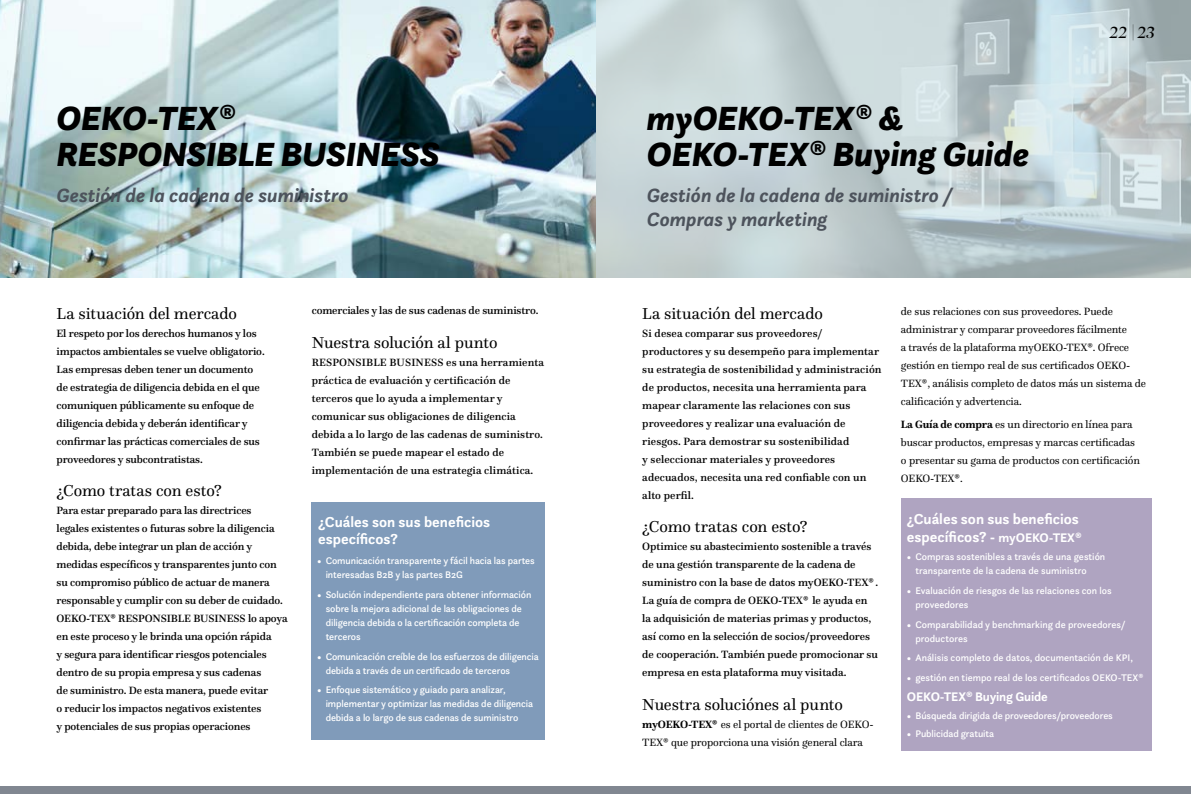
<style>
.page{position:relative;width:1191px;height:794px;background:#fff}
.page>*{position:absolute;margin:0;border:0;box-sizing:border-box;transform-origin:0 0}
.t1{font:italic 900 35px/36px "Questa Sans";letter-spacing:-.005em;color:#000}
.t2{font:italic 700 20px/24px "Questa Sans";color:#4d535c}
.t3{font:italic 500 17px "Questa Grande";color:#000}
.t4{font:16.5px "Questa";color:#000}
.t5{font:700 15px/18px "Questa Sans";color:#fff}
.t6{font:700 13px "Questa Sans";letter-spacing:-.01em;color:#fff}
.t7{font:500 11px/18px "Questa";letter-spacing:-.005em;color:#000}
.t8{font:11px/18px "Questa";letter-spacing:-.01em;color:#000}
.t9{font:500 10px/14px "Questa Sans";letter-spacing:-.01em;color:#fff}
.s1{font-weight:700}
.s2{font-size:13px}
.s3{font-style:italic;font-size:13px}
.s4{font-style:italic}
</style>
<div class="page">
<img style="left:0;top:0;width:1191px;height:278px">
<div style="left:901px;top:498px;width:250px;height:253px;background:#afa4c1"></div>
<div style="left:311px;top:502px;width:234px;height:237px;background:#809bba"></div>
<div style="left:0;top:787px;width:1191px;height:7px;background:#818791"></div>
<h1 class="t1" style="left:56px;top:100px;width:385px">OEKO-TEX<span class="s1">®<br></span>RESPONSIBLE BUSINESS</h1>
<h2 class="t2" style="left:56px;top:183px;width:293px">Gestión de la cadena de suministro</h2>
<h3 class="t4" style="left:57px;top:303px;width:182px">La situación del mercado</h3>
<p class="t7" style="left:57px;top:324px;width:210px">El respeto por los derechos humanos y los impactos ambientales se vuelve obligatorio.<br>Las empresas deben tener un documento de estrategia de diligencia debida en el que comuniquen públicamente su enfoque de diligencia debida y deberán identificar y confirmar las prácticas comerciales de sus proveedores y subcontratistas.</p>
<h3 class="t4" style="left:57px;top:480px;width:167px">¿Como tratas con esto?</h3>
<p class="t7" style="left:57px;top:501px;width:233px">Para estar preparado para las directrices<br>legales existentes o futuras sobre la diligencia debida, debe integrar un plan de acción y medidas específicos y transparentes junto con su compromiso público de actuar de manera responsable y cumplir con su deber de cuidado.<br>OEKO-TEX® RESPONSIBLE BUSINESS lo apoya en este proceso y le brinda una opción rápida<br>y segura para identificar riesgos potenciales dentro de su propia empresa y sus cadenas<br>de suministro. De esta manera, puede evitar<br>o reducir los impactos negativos existentes<br>y potenciales de sus propias operaciones</p>
<p class="t7" style="left:312px;top:302px;width:228px">comerciales y las de sus cadenas de suministro.</p>
<h3 class="t4" style="left:312px;top:332px;width:187px">Nuestra solución al punto</h3>
<p class="t7" style="left:312px;top:353px;width:234px">RESPONSIBLE BUSINESS es una herramienta práctica de evaluación y certificación de terceros que lo ayuda a implementar y comunicar sus obligaciones de diligencia debida a lo largo de las cadenas de suministro.<br>También se puede mapear el estado de implementación de una estrategia climática.</p>
<h3 class="t5" style="left:318px;top:514px;width:173px;line-height:17px">¿Cuáles son sus beneficios específicos?</h3>
<p class="t9" style="left:326px;top:553px;width:211px;text-indent:-8px">• Comunicación transparente y fácil hacia las partes interesadas B2B y las partes B2G</p>
<p class="t9" style="left:326px;top:587px;width:207px;text-indent:-8px">• Solución independiente para obtener información sobre la mejora adicional de las obligaciones de diligencia debida o la certificación completa de terceros</p>
<p class="t9" style="left:326px;top:649px;width:215px;text-indent:-8px">• Comunicación creíble de los esfuerzos de diligencia debida a través de un certificado de terceros</p>
<p class="t9" style="left:326px;top:682px;width:209px;text-indent:-8px">• Enfoque sistemático y guiado para analizar, implementar y optimizar las medidas de diligencia debida a lo largo de sus cadenas de suministro</p>
<h1 class="t1" style="left:647px;top:100px;width:384px">myOEKO-TEX<span class="s1">®</span> &amp;<br>OEKO-TEX<span class="s1">®</span> Buying Guide</h1>
<h2 class="t2" style="left:647px;top:183px;width:307px">Gestión de la cadena de suministro /<br>Compras y marketing</h2>
<h3 class="t3" style="left:1109px;top:22px;width:47px">22 | 23</h3>
<h3 class="t4" style="left:642px;top:303px;width:182px">La situación del mercado</h3>
<p class="t7" style="left:642px;top:324px;width:241px">Si desea comparar sus proveedores/ productores y su desempeño para implementar su estrategia de sostenibilidad y administración de productos, necesita una herramienta para mapear claramente las relaciones con sus proveedores y realizar una evaluación de riesgos. Para demostrar su sostenibilidad<br>y seleccionar materiales y proveedores adecuados, necesita una red confiable con un alto perfil.</p>
<h3 class="t4" style="left:642px;top:516px;width:167px">¿Como tratas con esto?</h3>
<p class="t7" style="left:642px;top:537px;width:237px">Optimice su abastecimiento sostenible a través de una gestión transparente de la cadena de suministro con la base de datos myOEKO-TEX® .<br>La guía de compra de OEKO-TEX® le ayuda en la adquisición de materias primas y productos, así como en la selección de socios/proveedores de cooperación. También puede promocionar su empresa en esta plataforma muy visitada.</p>
<h3 class="t4" style="left:642px;top:694px;width:202px">Nuestra soluciónes al punto</h3>
<p class="t8" style="left:642px;top:715px;width:233px"><span class="s1">myOEKO-TEX®</span> es el portal de clientes de OEKO-<br>TEX® que proporciona una visión general clara</p>
<p class="t8" style="left:901px;top:302px;width:246px">de sus relaciones con sus proveedores. Puede administrar y comparar proveedores fácilmente<br>a través de la plataforma myOEKO-TEX®. Ofrece gestión en tiempo real de sus certificados OEKO-TEX®, análisis completo de datos más un sistema de calificación y advertencia.</p>
<p class="t8" style="left:901px;top:415px;width:240px"><span class="s1">La Guía de compra</span> es un directorio en línea para buscar productos, empresas y marcas certificadas o presentar su gama de productos con certificación OEKO-TEX®.</p>
<h3 class="t5" style="left:907px;top:509px;width:176px">¿Cuáles son sus beneficios específicos? - <span class="s2">myOEKO-TEX</span><span class="s3">®</span></h3>
<p class="t9" style="left:915px;top:549px;width:191px;text-indent:-8px">• Compras sostenibles a través de una gestión transparente de la cadena de suministro</p>
<p class="t9" style="left:915px;top:583px;width:198px;text-indent:-8px">• Evaluación de riesgos de las relaciones con los proveedores</p>
<p class="t9" style="left:915px;top:617px;width:212px;text-indent:-8px">• Comparabilidad y benchmarking de proveedores/ productores</p>
<p class="t9" style="left:907px;top:650px;width:227px">• Análisis completo de datos, documentación de KPI,</p>
<p class="t9" style="left:907px;top:670px;width:238px">• gestión en tiempo real de los certificados OEKO-TEX®</p>
<p class="t6" style="left:907px;top:688px;width:142px">OEKO-TEX<span class="s4">®</span> Buying Guide</p>
<p class="t9" style="left:907px;top:708px;width:207px">• Búsqueda dirigida de proveedores/proveedores</p>
<p class="t9" style="left:907px;top:726px;width:89px">• Publicidad gratuita</p>
</div>
